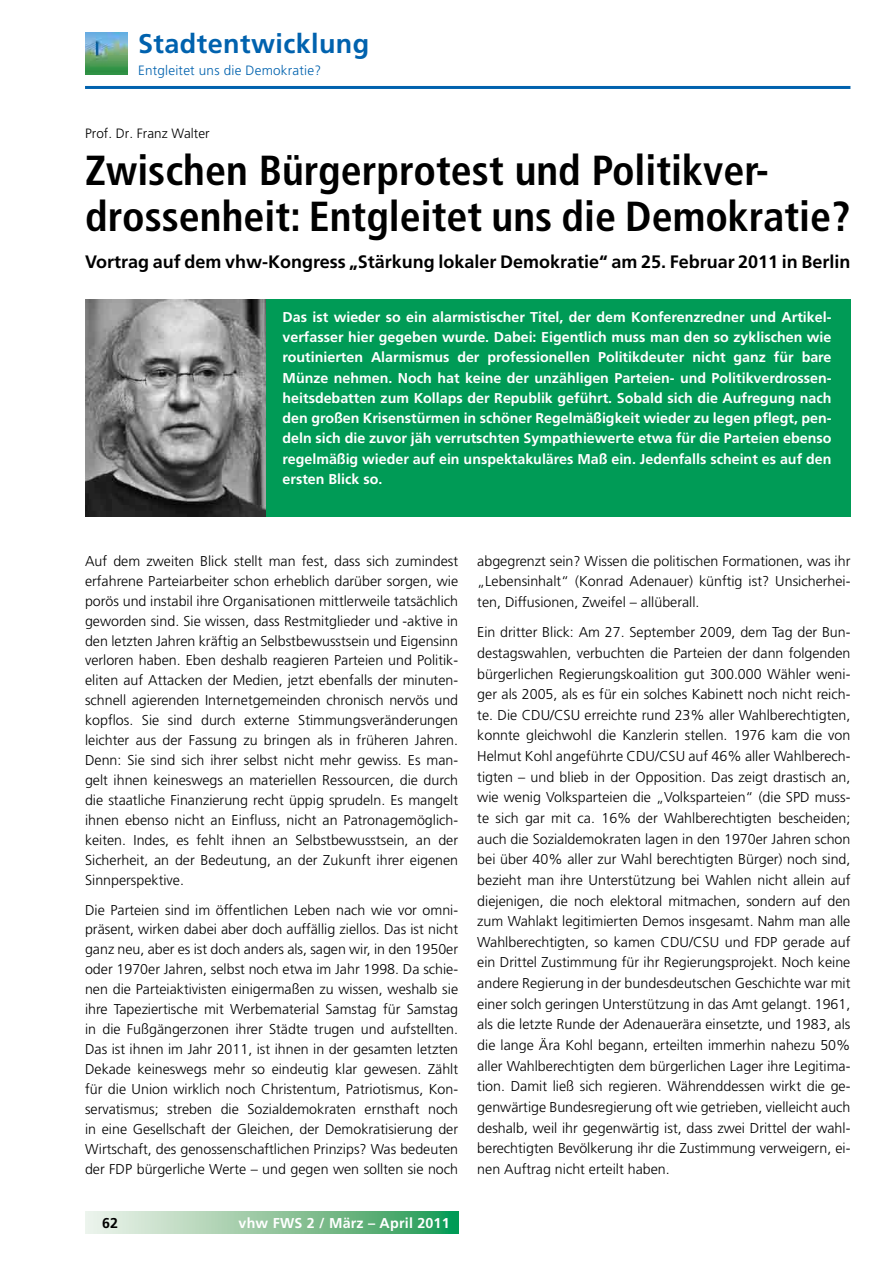
<style>
.page{position:relative;width:893px;height:1263px;background:#fff}
.page>*{position:absolute;margin:0;border:0;box-sizing:border-box;transform-origin:0 0}
.t1{font:700 condensed 42px/46.5px "Frutiger LT";color:#000}
.t2{font:700 27px "Frutiger LT";letter-spacing:.015em;color:#0062ae}
.t3{font:700 18px "Frutiger LT";color:#000}
.t4{font:300 14.25px/20px "Frutiger LT";color:#000;text-align:justify}
.t5{font:700 14.25px/20.2px "Frutiger LT";color:#fff;text-align:justify}
.t6{font:700 14.25px "Frutiger LT";color:#000}
.t7{font:300 13.5px "Frutiger LT";letter-spacing:.015em;color:#0062ae}
.t8{font:300 13.5px "Frutiger CE";color:#000}
</style>
<div class="page">
<hr style="left:85px;top:86px;width:765px;height:3px;background:#0062ae">
<svg style="left:85px;top:1212px;width:373px;height:21px;background:#8dc69f"></svg>
<img style="left:85px;top:32px;width:42px;height:43px">
<div style="left:85px;top:299px;width:765px;height:217px;background:#009b56"></div>
<img style="left:85px;top:299px;width:181px;height:217px">
<h2 class="t2" style="left:138px;top:28px;width:233px">Stadtentwicklung</h2>
<p class="t7" style="left:138px;top:62px;width:184px">Entgleitet uns die Demokratie?</p>
<p class="t8" style="left:85px;top:126px;width:126px">Prof. Dr. Franz Walter</p>
<h1 class="t1" style="left:85px;top:147px;width:767px">Zwischen Bürgerprotest und Politikver&shy;drossenheit: Entgleitet uns die Demokratie?</h1>
<p class="t3" style="left:85px;top:251px;width:767px">Vortrag auf dem vhw-Kongress „Stärkung lokaler Demokratie“ am 25. Februar 2011 in Berlin</p>
<p class="t5" style="left:283px;top:307px;width:550px">Das ist wieder so ein alarmistischer Titel, der dem Konferenzredner und Artikel&shy;verfasser hier gegeben wurde. Dabei: Eigentlich muss man den so zyklischen wie routinierten Alarmismus der professionellen Politikdeuter nicht ganz für bare Münze nehmen. Noch hat keine der unzähligen Parteien- und Politikverdrossen&shy;heitsdebatten zum Kollaps der Republik geführt. Sobald sich die Aufregung nach den großen Krisenstürmen in schöner Regelmäßigkeit wieder zu legen pflegt, pen&shy;deln sich die zuvor jäh verrutschten Sympathiewerte etwa für die Parteien ebenso regelmäßig wieder auf ein unspektakuläres Maß ein. Jedenfalls scheint es auf den ersten Blick so.</p>
<p class="t4" style="left:85px;top:551px;width:375px">Auf dem zweiten Blick stellt man fest, dass sich zumindest erfahrene Parteiarbeiter schon erheblich darüber sorgen, wie porös und instabil ihre Organisationen mittlerweile tatsächlich geworden sind. Sie wissen, dass Restmitglieder und -aktive in den letzten Jahren kräftig an Selbstbewusstsein und Eigensinn verloren haben. Eben deshalb reagieren Parteien und Politik&shy;eliten auf Attacken der Medien, jetzt ebenfalls der minuten&shy;schnell agierenden Internetgemeinden chronisch nervös und kopflos. Sie sind durch externe Stimmungsveränderungen leichter aus der Fassung zu bringen als in früheren Jahren.<br>Denn: Sie sind sich ihrer selbst nicht mehr gewiss. Es man&shy;gelt ihnen keineswegs an materiellen Ressourcen, die durch die staatliche Finanzierung recht üppig sprudeln. Es mangelt ihnen ebenso nicht an Einfluss, nicht an Patronagemöglich&shy;keiten. Indes, es fehlt ihnen an Selbstbewusstsein, an der Sicherheit, an der Bedeutung, an der Zukunft ihrer eigenen Sinnperspektive.</p>
<p class="t4" style="left:85px;top:900px;width:375px">Die Parteien sind im öffentlichen Leben nach wie vor omni&shy;präsent, wirken dabei aber doch auffällig ziellos. Das ist nicht ganz neu, aber es ist doch anders als, sagen wir, in den 1950er oder 1970er Jahren, selbst noch etwa im Jahr 1998. Da schie&shy;nen die Parteiaktivisten einigermaßen zu wissen, weshalb sie ihre Tapeziertische mit Werbematerial Samstag für Samstag in die Fußgängerzonen ihrer Städte trugen und aufstellten.<br>Das ist ihnen im Jahr 2011, ist ihnen in der gesamten letzten Dekade keineswegs mehr so eindeutig klar gewesen. Zählt für die Union wirklich noch Christentum, Patriotismus, Kon&shy;servatismus; streben die Sozialdemokraten ernsthaft noch in eine Gesellschaft der Gleichen, der Demokratisierung der Wirtschaft, des genossenschaftlichen Prinzips? Was bedeuten der FDP bürgerliche Werte – und gegen wen sollten sie noch</p>
<p class="t6" style="left:102px;top:1214px;width:18px">62</p>
<p class="t5" style="left:239px;top:1212px;width:213px">vhw FWS 2 / März – April 2011</p>
<p class="t4" style="left:477px;top:551px;width:375px;line-height:20.7px">abgegrenzt sein? Wissen die politischen Formationen, was ihr „Lebensinhalt“ (Konrad Adenauer) künftig ist? Unsicherhei&shy;ten, Diffusionen, Zweifel – allüberall.</p>
<p class="t4" style="left:477px;top:622px;width:375px;line-height:20.7px">Ein dritter Blick: Am 27. September 2009, dem Tag der Bun&shy;destagswahlen, verbuchten die Parteien der dann folgenden bürgerlichen Regierungskoalition gut 300.000 Wähler weni&shy;ger als 2005, als es für ein solches Kabinett noch nicht reich&shy;te. Die CDU/CSU erreichte rund 23% aller Wahlberechtigten, konnte gleichwohl die Kanzlerin stellen. 1976 kam die von Helmut Kohl angeführte CDU/CSU auf 46% aller Wahlberech&shy;tigten – und blieb in der Opposition. Das zeigt drastisch an, wie wenig Volksparteien die „Volksparteien“ (die SPD muss&shy;te sich gar mit ca. 16% der Wahlberechtigten bescheiden; auch die Sozialdemokraten lagen in den 1970er Jahren schon bei über 40% aller zur Wahl berechtigten Bürger) noch sind, bezieht man ihre Unterstützung bei Wahlen nicht allein auf diejenigen, die noch elektoral mitmachen, sondern auf den zum Wahlakt legitimierten Demos insgesamt. Nahm man alle Wahlberechtigten, so kamen CDU/CSU und FDP gerade auf ein Drittel Zustimmung für ihr Regierungsprojekt. Noch keine andere Regierung in der bundesdeutschen Geschichte war mit einer solch geringen Unterstützung in das Amt gelangt. 1961, als die letzte Runde der Adenauerära einsetzte, und 1983, als die lange Ära Kohl begann, erteilten immerhin nahezu 50% aller Wahlberechtigten dem bürgerlichen Lager ihre Legitima&shy;tion. Damit ließ sich regieren. Währenddessen wirkt die ge&shy;genwärtige Bundesregierung oft wie getrieben, vielleicht auch deshalb, weil ihr gegenwärtig ist, dass zwei Drittel der wahl&shy;berechtigten Bevölkerung ihr die Zustimmung verweigern, ei&shy;nen Auftrag nicht erteilt haben.</p>
</div>
